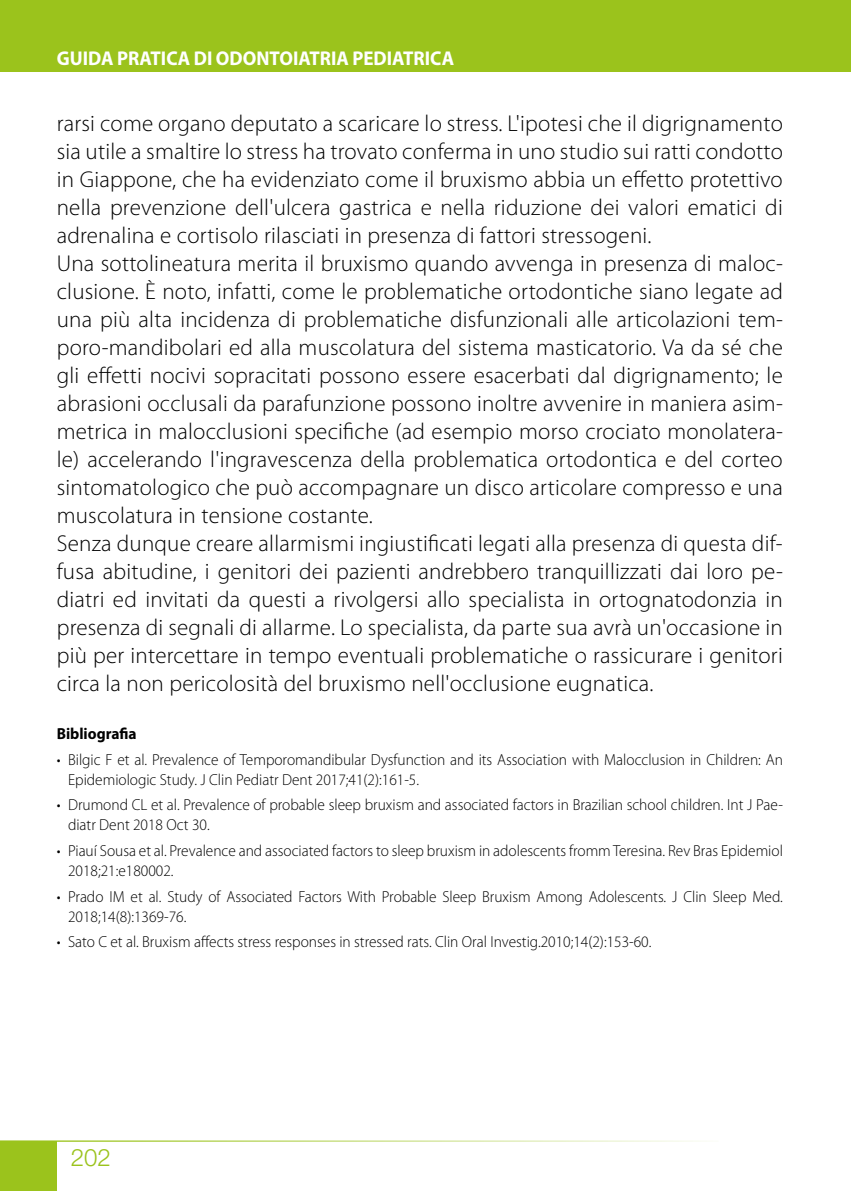
<style>
.page{position:relative;width:851px;height:1191px;background:#fff}
.page>*{position:absolute;margin:0;border:0;box-sizing:border-box;transform-origin:0 0}
.t1{font:300 24px "Helvetica Neue";color:#9bc31c}
.t2{font:300 23px/28px "Myriad Pro";letter-spacing:.01em;color:#000}
.t3{font:700 20px "Myriad Pro";color:#fff;scale:.95 1}
.t4{font:300 16px/20px "Myriad Pro";color:#000;scale:.96 1}
.t5{font:700 16px "Myriad Pro";color:#000;scale:.96 1}
</style>
<div class="page">
<div style="left:0;top:0;width:850px;height:72px;background:#9bc31c"></div>
<hr style="left:0;top:1140px;width:718px;height:1px;background:#9bc31c">
<div style="left:0;top:1141px;width:57px;height:50px;background:#9bc31c"></div>
<p class="t3" style="left:57px;top:45px;width:419px">GUIDA PRATICA DI ODONTOIATRIA PEDIATRICA</p>
<p class="t2" style="left:57px;top:109px;width:727px">rarsi come organo deputato a scaricare lo stress. L'ipotesi che il digrignamento sia utile a smaltire lo stress ha trovato conferma in uno studio sui ratti condotto in Giappone, che ha evidenziato come il bruxismo abbia un effetto protettivo nella prevenzione dell'ulcera gastrica e nella riduzione dei valori ematici di adrenalina e cortisolo rilasciati in presenza di fattori stressogeni.<br>Una sottolineatura merita il bruxismo quando avvenga in presenza di maloc&shy;clusione. È noto, infatti, come le problematiche ortodontiche siano legate ad una più alta incidenza di problematiche disfunzionali alle articolazioni tem&shy;poro-mandibolari ed alla muscolatura del sistema masticatorio. Va da sé che gli effetti nocivi sopracitati possono essere esacerbati dal digrignamento; le abrasioni occlusali da parafunzione possono inoltre avvenire in maniera asim&shy;metrica in malocclusioni specifiche (ad esempio morso crociato monolatera&shy;le) accelerando l'ingravescenza della problematica ortodontica e del corteo sintomatologico che può accompagnare un disco articolare compresso e una muscolatura in tensione costante.<br>Senza dunque creare allarmismi ingiustificati legati alla presenza di questa dif&shy;fusa abitudine, i genitori dei pazienti andrebbero tranquillizzati dai loro pe&shy;diatri ed invitati da questi a rivolgersi allo specialista in ortognatodonzia in presenza di segnali di allarme. Lo specialista, da parte sua avrà un'occasione in più per intercettare in tempo eventuali problematiche o rassicurare i genitori circa la non pericolosità del bruxismo nell'occlusione eugnatica.</p>
<p class="t5" style="left:57px;top:723px;width:85px">Bibliografia</p>
<p class="t4" style="left:68px;top:749px;width:746px;text-indent:-11px">• Bilgic F et al. Prevalence of Temporomandibular Dysfunction and its Association with Malocclusion in Children: An<br>Epidemiologic Study. J Clin Pediatr Dent 2017;41(2):161-5.</p>
<p class="t4" style="left:68px;top:795px;width:746px;text-indent:-11px">• Drumond CL et al. Prevalence of probable sleep bruxism and associated factors in Brazilian school children. Int J Pae&shy;diatr Dent 2018 Oct 30.</p>
<p class="t4" style="left:68px;top:841px;width:746px;text-indent:-11px">• Piauí Sousa et al. Prevalence and associated factors to sleep bruxism in adolescents fromm Teresina. Rev Bras Epidemiol<br>2018;21:e180002.</p>
<p class="t4" style="left:68px;top:886px;width:746px;text-indent:-11px">• Prado IM et al. Study of Associated Factors With Probable Sleep Bruxism Among Adolescents. J Clin Sleep Med.<br>2018;14(8):1369-76.</p>
<p class="t4" style="left:57px;top:932px;width:621px">• Sato C et al. Bruxism affects stress responses in stressed rats. Clin Oral Investig.2010;14(2):153-60.</p>
<p class="t1" style="left:71px;top:1143px;width:42px">202</p>
</div>
